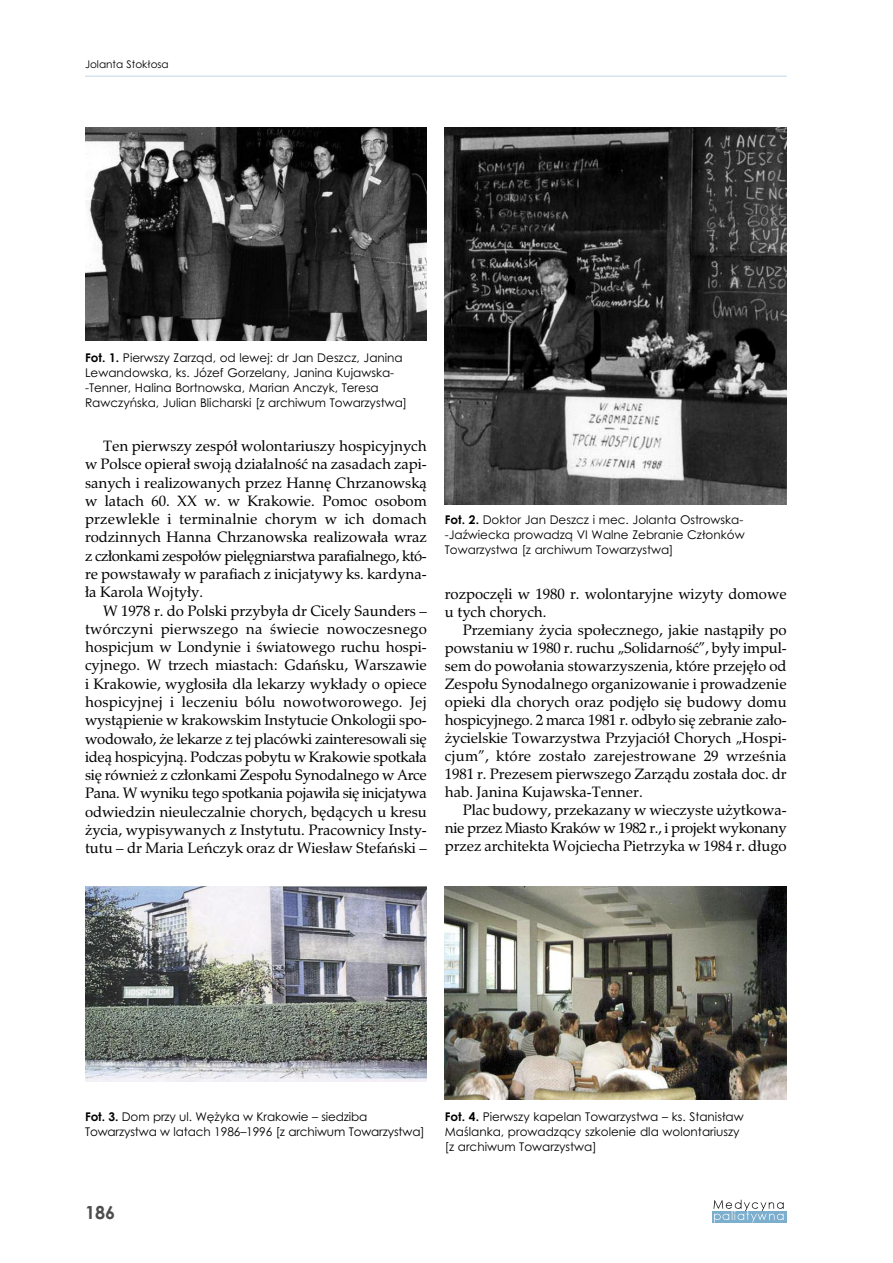
<style>
.page{position:relative;width:893px;height:1263px;background:#fff}
.page>*{position:absolute;margin:0;border:0;box-sizing:border-box;transform-origin:0 0}
.t1{font:700 18px "Century Gothic";color:#4d4d4d}
.t2{font:15px/18.3px "Zapf Calligr PL";color:#000;text-align:justify}
.t3{font:12px/15px "Century Gothic";color:#000}
.t4{font:10.5px "Century Gothic";color:#000}
.s1{font-weight:700}
</style>
<div class="page">
<div style="left:712px;top:1211px;width:75px;height:11px;background:#7caece"></div>
<hr style="left:85px;top:76px;width:702px;height:1px;background:#bdd6e7">
<img style="left:85px;top:128px;width:342px;height:213px">
<img style="left:445px;top:128px;width:342px;height:376px">
<img style="left:85px;top:886px;width:342px;height:196px">
<img style="left:445px;top:886px;width:342px;height:213px">
<svg style="left:713px;top:1200px;width:71px;height:22px"></svg>
<p class="t4" style="left:85px;top:58px;width:85px">Jolanta Stokłosa</p>
<p class="t3" style="left:85px;top:351px;width:324px"><span class="s1">Fot. 1.</span> Pierwszy Zarząd, od lewej: dr Jan Deszcz, Janina Lewandowska, ks. Józef Gorzelany, Janina Kujawska--Tenner, Halina Bortnowska, Marian Anczyk, Teresa Rawczyńska, Julian Blicharski [z archiwum Towarzystwa]</p>
<p class="t2" style="left:85px;top:437px;width:343px;text-indent:18px">Ten pierwszy zespół wolontariuszy hospicyjnych w Polsce opierał swoją działalność na zasadach zapi&shy;sanych i realizowanych przez Hannę Chrzanowską w latach 60. XX w. w Krakowie. Pomoc osobom przewlekle i terminalnie chorym w ich domach rodzinnych Hanna Chrzanowska realizowała wraz z członkami zespołów pielęgniarstwa parafialnego, któ&shy;re powstawały w parafiach z inicjatywy ks. kardyna&shy;ła Karola Wojtyły.</p>
<p class="t2" style="left:85px;top:601px;width:343px;text-indent:18px">W 1978 r. do Polski przybyła dr Cicely Saunders – twórczyni pierwszego na świecie nowoczesnego hospicjum w Londynie i światowego ruchu hospi&shy;cyjnego. W trzech miastach: Gdańsku, Warszawie i Krakowie, wygłosiła dla lekarzy wykłady o opiece hospicyjnej i leczeniu bólu nowotworowego. Jej wystąpienie w krakowskim Instytucie Onkologii spo&shy;wodowało, że lekarze z tej placówki zainteresowali się ideą hospicyjną. Podczas pobytu w Krakowie spotkała się również z członkami Zespołu Synodalnego w Arce Pana. W wyniku tego spotkania pojawiła się inicjatywa odwiedzin nieuleczalnie chorych, będących u kresu życia, wypisywanych z Instytutu. Pracownicy Insty&shy;tutu – dr Maria Leńczyk oraz dr Wiesław Stefański –</p>
<p class="t3" style="left:445px;top:512px;width:301px;text-align:justify"><span class="s1">Fot. 2.</span> Doktor Jan Deszcz i mec. Jolanta Ostrowska--Jaźwiecka prowadzą VI Walne Zebranie Członków Towarzystwa [z archiwum Towarzystwa]</p>
<p class="t2" style="left:445px;top:585px;width:343px">rozpoczęli w 1980 r. wolontaryjne wizyty domowe u tych chorych.</p>
<p class="t2" style="left:445px;top:621px;width:343px;text-indent:18px">Przemiany życia społecznego, jakie nastąpiły po powstaniu w 1980 r. ruchu „Solidarność”, były impul&shy;sem do powołania stowarzyszenia, które przejęło od Zespołu Synodalnego organizowanie i prowadzenie opieki dla chorych oraz podjęło się budowy domu hospicyjnego. 2 marca 1981 r. odbyło się zebranie zało&shy;życielskie Towarzystwa Przyjaciół Chorych „Hospi&shy;cjum”, które zostało zarejestrowane 29 września 1981 r. Prezesem pierwszego Zarządu została doc. dr hab. Janina Kujawska-Tenner.</p>
<p class="t2" style="left:445px;top:801px;width:343px;text-indent:18px">Plac budowy, przekazany w wieczyste użytkowa&shy;nie przez Miasto Kraków w 1982 r., i projekt wykonany przez architekta Wojciecha Pietrzyka w 1984 r. długo</p>
<p class="t3" style="left:85px;top:1109px;width:341px"><span class="s1">Fot. 3.</span> Dom przy ul. Wężyka w Krakowie – siedziba<br>Towarzystwa w latach 1986–1996 [z archiwum Towarzystwa]</p>
<p class="t3" style="left:445px;top:1109px;width:300px"><span class="s1">Fot. 4.</span> Pierwszy kapelan Towarzystwa – ks. Stanisław<br>Maślanka, prowadzący szkolenie dla wolontariuszy [z archiwum Towarzystwa]</p>
<p class="t1" style="left:85px;top:1202px;width:32px">186</p>
</div>
